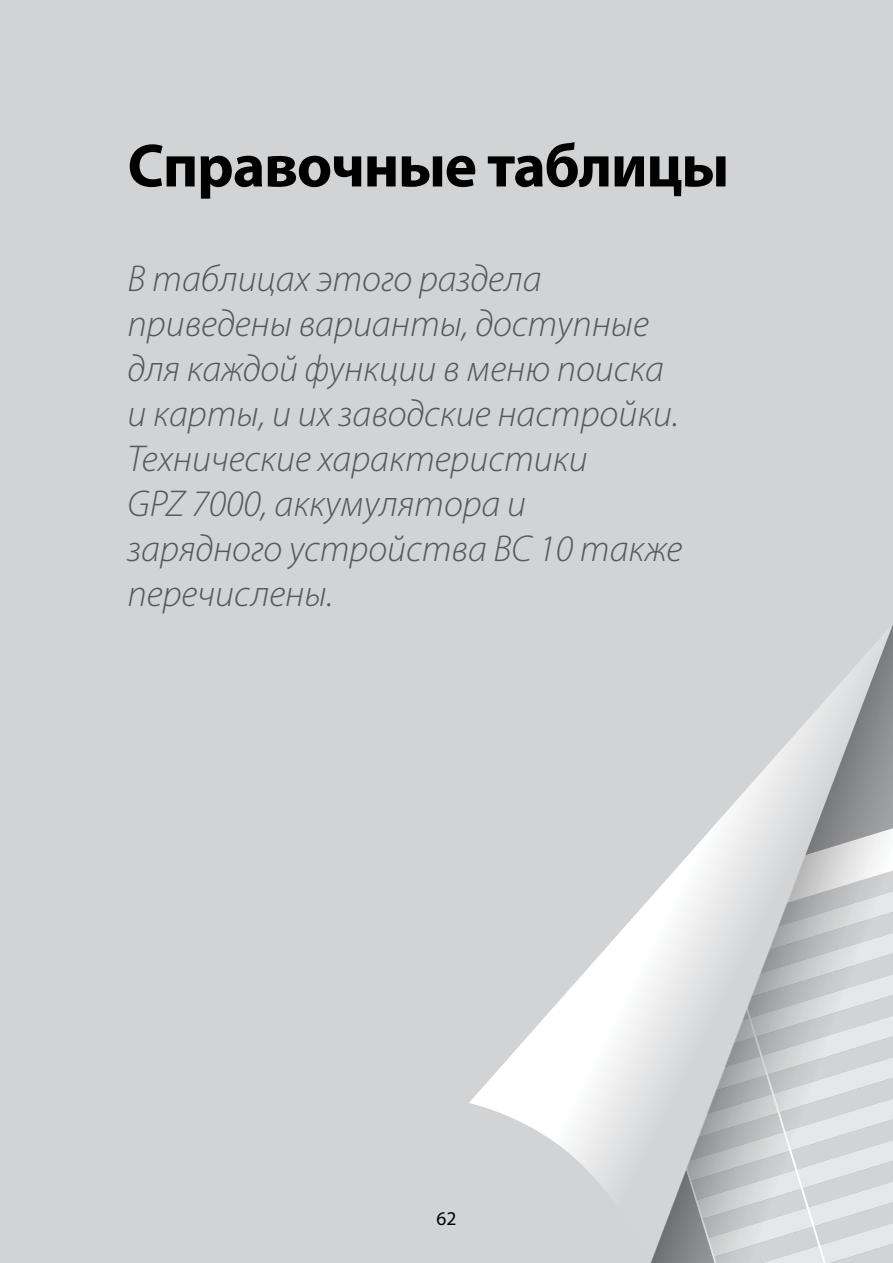
<style>
.page{position:relative;width:893px;height:1263px;background:#d1d3d4}
.page>*{position:absolute;margin:0;border:0;box-sizing:border-box;transform-origin:0 0}
.t1{font:700 61.5px "Myriad Pro";letter-spacing:-.02em;color:#000}
.t2{font:italic 300 37.5px/45px "Myriad Pro";color:#58595b}
.t3{font:19.5px "Myriad Pro";color:#000}
</style>
<div class="page">
<svg style="left:469px;top:897px;width:182px;height:366px"></svg>
<svg style="left:651px;top:625px;width:242px;height:638px"></svg>
<svg style="left:686px;top:828px;width:207px;height:435px"></svg>
<h1 class="t1" style="left:128px;top:126px;width:603px">Справочные таблицы</h1>
<p class="t2" style="left:128px;top:256px;width:556px">В таблицах этого раздела приведены варианты, доступные для каждой функции в меню поиска и карты, и их заводские настройки.<br>Технические характеристики<br>GPZ 7000, аккумулятора и зарядного устройства BC 10 также перечислены.</p>
<p class="t3" style="left:436px;top:1206px;width:22px">62</p>
</div>
